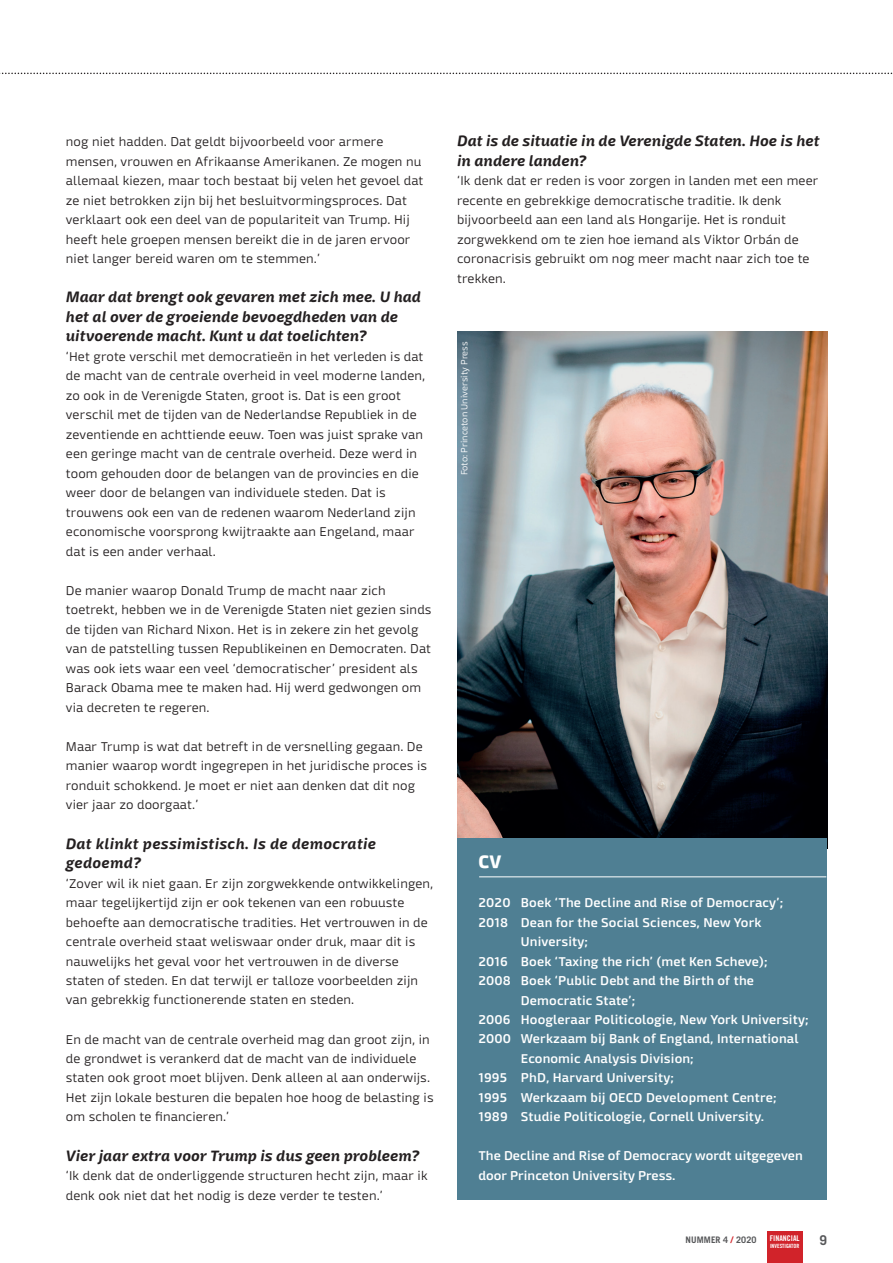
<style>
.page{position:relative;width:893px;height:1263px;background:#fff}
.page>*{position:absolute;margin:0;border:0;box-sizing:border-box;transform-origin:0 0}
.t1{font:800 18px "Mangerica";color:#fff}
.t2{font:italic 700 15px/19.5px "Mangerica";color:#231f20}
.t3{font:italic 700 15px/19.5px "Mangerica";letter-spacing:.02em;color:#231f20}
.t4{font:700 13.5px "Trade Gothic LT";color:#57585a}
.t5{font:300 12.75px/19.5px "Mangerica";letter-spacing:.01em;color:#231f20}
.t6{font:600 12.75px/19.5px "Mangerica";letter-spacing:.01em;color:#fff}
.t7{font:300 9px "Mangerica";color:#fff}
.t8{font:700 9px "Trade Gothic LT";letter-spacing:.01em;color:#57585a}
.t9{font:7.8px "Trade Gothic LT Bold Cond Twenty";color:#fff}
.t10{font:5.7px "Trade Gothic LT Bold Cond Twenty";color:#fff}
.s1{color:#d1232a}
</style>
<div class="page">
<img style="left:457px;top:332px;width:370px;height:506px">
<div style="left:767px;top:1231px;width:35px;height:32px;background:#d1232a"></div>
<svg style="left:0;top:73px;width:893px;height:1px"></svg>
<div style="left:457px;top:838px;width:370px;height:361px;background:#4f7f93"></div>
<hr style="left:479px;top:876px;width:347px;height:1px;background:#fff">
<p class="t5" style="left:66px;top:132px;width:359px">nog niet hadden. Dat geldt bijvoorbeeld voor armere mensen, vrouwen en Afrikaanse Amerikanen. Ze mogen nu allemaal kiezen, maar toch bestaat bij velen het gevoel dat ze niet betrokken zijn bij het besluitvormingsproces. Dat verklaart ook een deel van de populariteit van Trump. Hij heeft hele groepen mensen bereikt die in de jaren ervoor niet langer bereid waren om te stemmen.’</p>
<p class="t2" style="left:66px;top:288px;width:357px">Maar dat brengt ook gevaren met zich mee. U had het al over de groeiende bevoegdheden van de uitvoerende macht. Kunt u dat toelichten?</p>
<p class="t5" style="left:66px;top:347px;width:361px">‘Het grote verschil met democratieën in het verleden is dat de macht van de centrale overheid in veel moderne landen, zo ook in de Verenigde Staten, groot is. Dat is een groot verschil met de tijden van de Nederlandse Republiek in de zeventiende en achttiende eeuw. Toen was juist sprake van een geringe macht van de centrale overheid. Deze werd in toom gehouden door de belangen van de provincies en die weer door de belangen van individuele steden. Dat is trouwens ook een van de redenen waarom Nederland zijn economische voorsprong kwijtraakte aan Engeland, maar dat is een ander verhaal.</p>
<p class="t5" style="left:66px;top:581px;width:367px">De manier waarop Donald Trump de macht naar zich toetrekt, hebben we in de Verenigde Staten niet gezien sinds de tijden van Richard Nixon. Het is in zekere zin het gevolg van de patstelling tussen Republikeinen en Democraten. Dat was ook iets waar een veel ‘democratischer’ president als Barack Obama mee te maken had. Hij werd gedwongen om via decreten te regeren.</p>
<p class="t5" style="left:66px;top:737px;width:363px">Maar Trump is wat dat betreft in de versnelling gegaan. De manier waarop wordt ingegrepen in het juridische proces is ronduit schokkend. Je moet er niet aan denken dat dit nog vier jaar zo doorgaat.’</p>
<p class="t3" style="left:66px;top:834px;width:312px">Dat klinkt pessimistisch. Is de democratie gedoemd?</p>
<p class="t5" style="left:66px;top:873px;width:369px">‘Zover wil ik niet gaan. Er zijn zorgwekkende ontwikkelingen, maar tegelijkertijd zijn er ook tekenen van een robuuste behoefte aan democratische tradities. Het vertrouwen in de centrale overheid staat weliswaar onder druk, maar dit is nauwelijks het geval voor het vertrouwen in de diverse staten of steden. En dat terwijl er talloze voorbeelden zijn van gebrekkig functionerende staten en steden.</p>
<p class="t5" style="left:66px;top:1029px;width:369px">En de macht van de centrale overheid mag dan groot zijn, in de grondwet is verankerd dat de macht van de individuele staten ook groot moet blijven. Denk alleen al aan onderwijs.<br>Het zijn lokale besturen die bepalen hoe hoog de belasting is om scholen te financieren.’</p>
<p class="t2" style="left:66px;top:1146px;width:355px">Vier jaar extra voor Trump is dus geen probleem?</p>
<p class="t5" style="left:66px;top:1166px;width:363px">‘Ik denk dat de onderliggende structuren hecht zijn, maar ik denk ook niet dat het nodig is deze verder te testen.’</p>
<p class="t2" style="left:457px;top:132px;width:364px">Dat is de situatie in de Verenigde Staten. Hoe is het in andere landen?</p>
<p class="t5" style="left:457px;top:171px;width:363px">‘Ik denk dat er reden is voor zorgen in landen met een meer recente en gebrekkige democratische traditie. Ik denk bijvoorbeeld aan een land als Hongarije. Het is ronduit zorgwekkend om te zien hoe iemand als Viktor Orbán de coronacrisis gebruikt om nog meer macht naar zich toe te trekken.</p>
<p class="t7" style="left:459px;top:475px;width:135px;rotate:-90deg">Foto: Princeton University Press</p>
<h1 class="t1" style="left:478px;top:850px;width:24px">CV</h1>
<p class="t6" style="left:478px;top:893px;width:306px">2020 Boek ‘The Decline and Rise of Democracy’;</p>
<p class="t6" style="left:478px;top:912px;width:285px">2018 Dean for the Social Sciences, New York</p>
<p class="t6" style="left:521px;top:932px;width:69px">University;</p>
<p class="t6" style="left:478px;top:951px;width:291px">2016 Boek ‘Taxing the rich’ (met Ken Scheve);</p>
<p class="t6" style="left:478px;top:971px;width:277px">2008 Boek ‘Public Debt and the Birth of the</p>
<p class="t6" style="left:521px;top:990px;width:116px">Democratic State’;</p>
<p class="t6" style="left:478px;top:1010px;width:332px">2006 Hoogleraar Politicologie, New York University;</p>
<p class="t6" style="left:478px;top:1029px;width:322px">2000 Werkzaam bij Bank of England, International</p>
<p class="t6" style="left:521px;top:1049px;width:174px">Economic Analysis Division;</p>
<p class="t6" style="left:478px;top:1068px;width:197px">1995 PhD, Harvard University;</p>
<p class="t6" style="left:478px;top:1088px;width:300px">1995 Werkzaam bij OECD Development Centre;</p>
<p class="t6" style="left:478px;top:1107px;width:287px">1989 Studie Politicologie, Cornell University.</p>
<p class="t6" style="left:478px;top:1146px;width:326px">The Decline and Rise of Democracy wordt uitgegeven door Princeton University Press.</p>
<p class="t8" style="left:686px;top:1234px;width:72px">NUMMER 4 <span class="s1">/</span> 2020</p>
<p class="t4" style="left:820px;top:1232px;width:9px">9</p>
<p class="t9" style="left:770px;top:1233px;width:31px">FINANCIAL</p>
<p class="t10" style="left:770px;top:1242px;width:31px">INVESTIGATOR</p>
</div>
